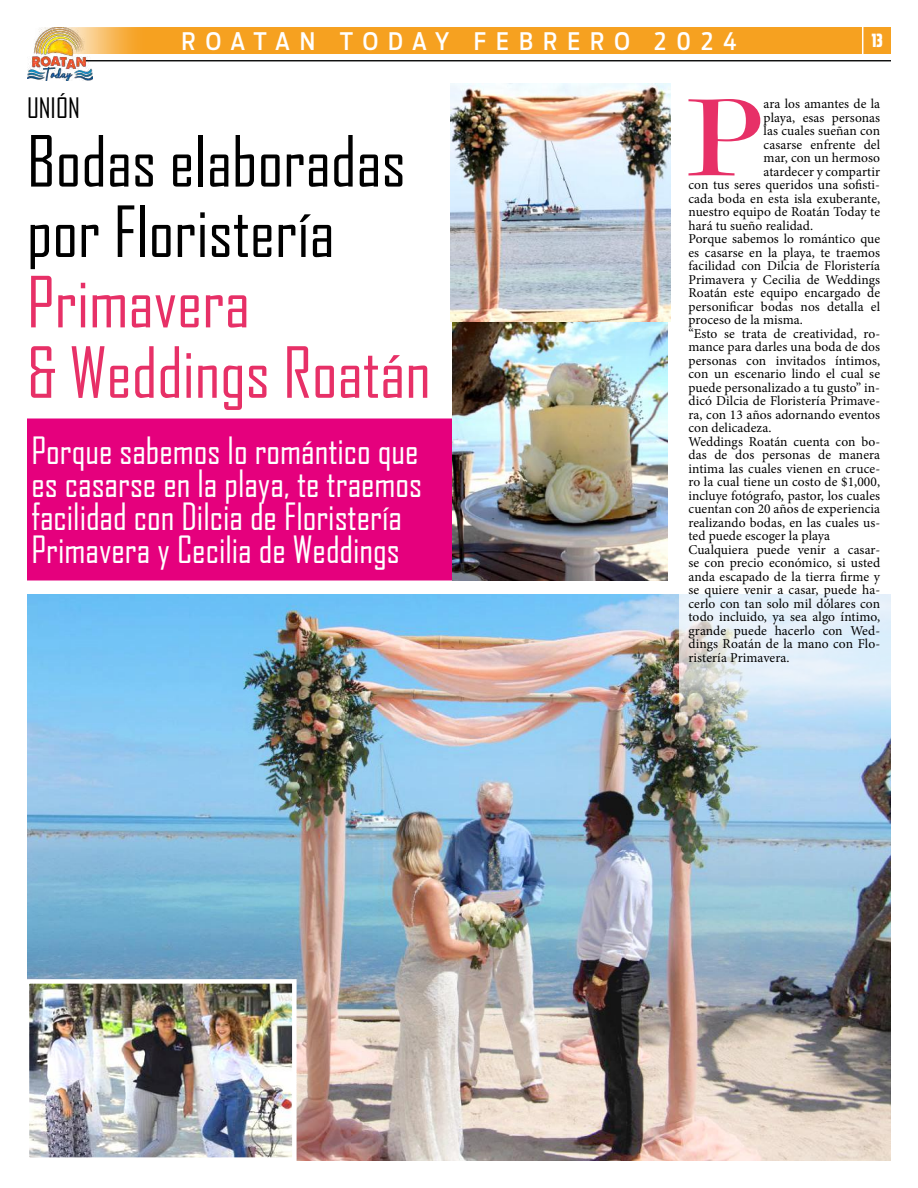
<style>
.page{position:relative;width:918px;height:1188px;background:#fff}
.page>*{position:absolute;margin:0;border:0;box-sizing:border-box;transform-origin:0 0}
.t1{font:113.7px "Modern 20 BT Roman B";color:#e73067}
.t2{font:67.5px/70.3px "Agency FB";color:#000}
.t3{font:67.5px/70.3px "Agency FB";color:#e73067}
.t4{font:36px/33px "Agency FB";color:#fff}
.t5{font:27px "Agency FB";color:#000}
.t6{font:500 condensed 24px "Ford Antenna";letter-spacing:.42em;color:#fff}
.t7{font:18px "Ford Antenna Black Cmp";color:#fff}
.t8{font:13.5px "Minion Pro";letter-spacing:.005em;color:#000}
</style>
<div class="page">
<img style="left:27px;top:54px;width:65px;height:27px">
<div style="left:27px;top:27px;width:864px;height:27px;background:#f6a120"></div>
<svg style="left:862px;top:27px;width:1px;height:27px"></svg>
<hr style="left:86px;top:60px;width:805px;height:1px;background:#010202">
<img style="left:27px;top:594px;width:864px;height:566px">
<img style="left:450px;top:83px;width:221px;height:238px">
<div style="left:29px;top:421px;width:428px;height:157px;background:#e5007d"></div>
<div style="left:27px;top:418px;width:432px;height:162px;border:4px solid #e5007d"></div>
<img style="left:680px;top:594px;width:211px;height:176px">
<img style="left:452px;top:322px;width:216px;height:258px">
<img style="left:30px;top:984px;width:262px;height:173px">
<div style="left:25px;top:979px;width:272px;height:183px;border:4px solid #fff"></div>
<h3 class="t6" style="left:182px;top:20px;width:556px">ROATAN TODAY FEBRERO 2024</h3>
<h3 class="t7" style="left:872px;top:25px;width:13px">13</h3>
<h3 class="t6" style="left:473px;top:20px;width:160px">OCTUBRE</h3>
<h3 class="t5" style="left:27px;top:92px;width:54px">UNIÓN</h3>
<h2 class="t2" style="left:27px;top:125px;width:380px">Bodas elaboradas por Floristería</h2>
<h2 class="t3" style="left:27px;top:266px;width:405px">Primavera<br>&amp; Weddings Roatán</h2>
<h3 class="t4" style="left:32px;top:433px;width:392px">Porque sabemos lo romántico que es casarse en la playa, te traemos facilidad con Dilcia de Floristería Primavera y Cecilia de Weddings</h3>
<h1 class="t1" style="left:686px;top:68px;width:79px">P</h1>
<p class="t8" style="left:764px;top:95px;width:118px">ara los amantes de la</p>
<p class="t8" style="left:764px;top:108px;width:118px">playa, esas personas</p>
<p class="t8" style="left:764px;top:122px;width:118px">las cuales sueñan con</p>
<p class="t8" style="left:764px;top:135px;width:118px">casarse enfrente del</p>
<p class="t8" style="left:764px;top:149px;width:118px">mar, con un hermoso</p>
<p class="t8" style="left:764px;top:162px;width:118px">atardecer y compartir</p>
<p class="t8" style="left:688px;top:176px;width:193px">con tus seres queridos una sofisti-</p>
<p class="t8" style="left:688px;top:189px;width:193px">cada boda en esta isla exuberante,</p>
<p class="t8" style="left:688px;top:203px;width:193px">nuestro equipo de Roatán Today te</p>
<p class="t8" style="left:688px;top:216px;width:126px">hará tu sueño realidad.</p>
<p class="t8" style="left:688px;top:230px;width:193px">Porque sabemos lo romántico que</p>
<p class="t8" style="left:688px;top:243px;width:193px">es casarse en la playa, te traemos</p>
<p class="t8" style="left:688px;top:257px;width:193px">facilidad con Dilcia de Floristería</p>
<p class="t8" style="left:688px;top:270px;width:193px">Primavera y Cecilia de Weddings</p>
<p class="t8" style="left:688px;top:284px;width:193px">Roatán este equipo encargado de</p>
<p class="t8" style="left:688px;top:297px;width:193px">personificar bodas nos detalla el</p>
<p class="t8" style="left:688px;top:311px;width:116px">proceso de la misma.</p>
<p class="t8" style="left:688px;top:324px;width:193px">“Esto se trata de creatividad, ro-</p>
<p class="t8" style="left:688px;top:338px;width:193px">mance para darles una boda de dos</p>
<p class="t8" style="left:688px;top:351px;width:193px">personas con invitados íntimos,</p>
<p class="t8" style="left:688px;top:365px;width:193px">con un escenario lindo el cual se</p>
<p class="t8" style="left:688px;top:378px;width:193px">puede personalizado a tu gusto” in-</p>
<p class="t8" style="left:688px;top:392px;width:193px">dicó Dilcia de Floristería Primave-</p>
<p class="t8" style="left:688px;top:405px;width:193px">ra, con 13 años adornando eventos</p>
<p class="t8" style="left:688px;top:419px;width:84px">con delicadeza.</p>
<p class="t8" style="left:688px;top:432px;width:193px">Weddings Roatán cuenta con bo-</p>
<p class="t8" style="left:688px;top:446px;width:193px">das de dos personas de manera</p>
<p class="t8" style="left:688px;top:459px;width:193px">intima las cuales vienen en cruce-</p>
<p class="t8" style="left:688px;top:473px;width:193px">ro la cual tiene un costo de $1,000,</p>
<p class="t8" style="left:688px;top:486px;width:193px">incluye fotógrafo, pastor, los cuales</p>
<p class="t8" style="left:688px;top:500px;width:193px">cuentan con 20 años de experiencia</p>
<p class="t8" style="left:688px;top:513px;width:193px">realizando bodas, en las cuales us-</p>
<p class="t8" style="left:688px;top:527px;width:143px">ted puede escoger la playa</p>
<p class="t8" style="left:688px;top:540px;width:193px">Cualquiera puede venir a casar-</p>
<p class="t8" style="left:688px;top:554px;width:193px">se con precio económico, si usted</p>
<p class="t8" style="left:688px;top:567px;width:193px">anda escapado de la tierra firme y</p>
<p class="t8" style="left:688px;top:581px;width:193px">se quiere venir a casar, puede ha-</p>
<p class="t8" style="left:688px;top:594px;width:193px">cerlo con tan solo mil dólares con</p>
<p class="t8" style="left:688px;top:608px;width:193px">todo incluido, ya sea algo íntimo,</p>
<p class="t8" style="left:688px;top:621px;width:193px">grande puede hacerlo con Wed-</p>
<p class="t8" style="left:688px;top:635px;width:193px">dings Roatán de la mano con Flo-</p>
<p class="t8" style="left:688px;top:648px;width:103px">ristería Primavera.</p>
</div>
